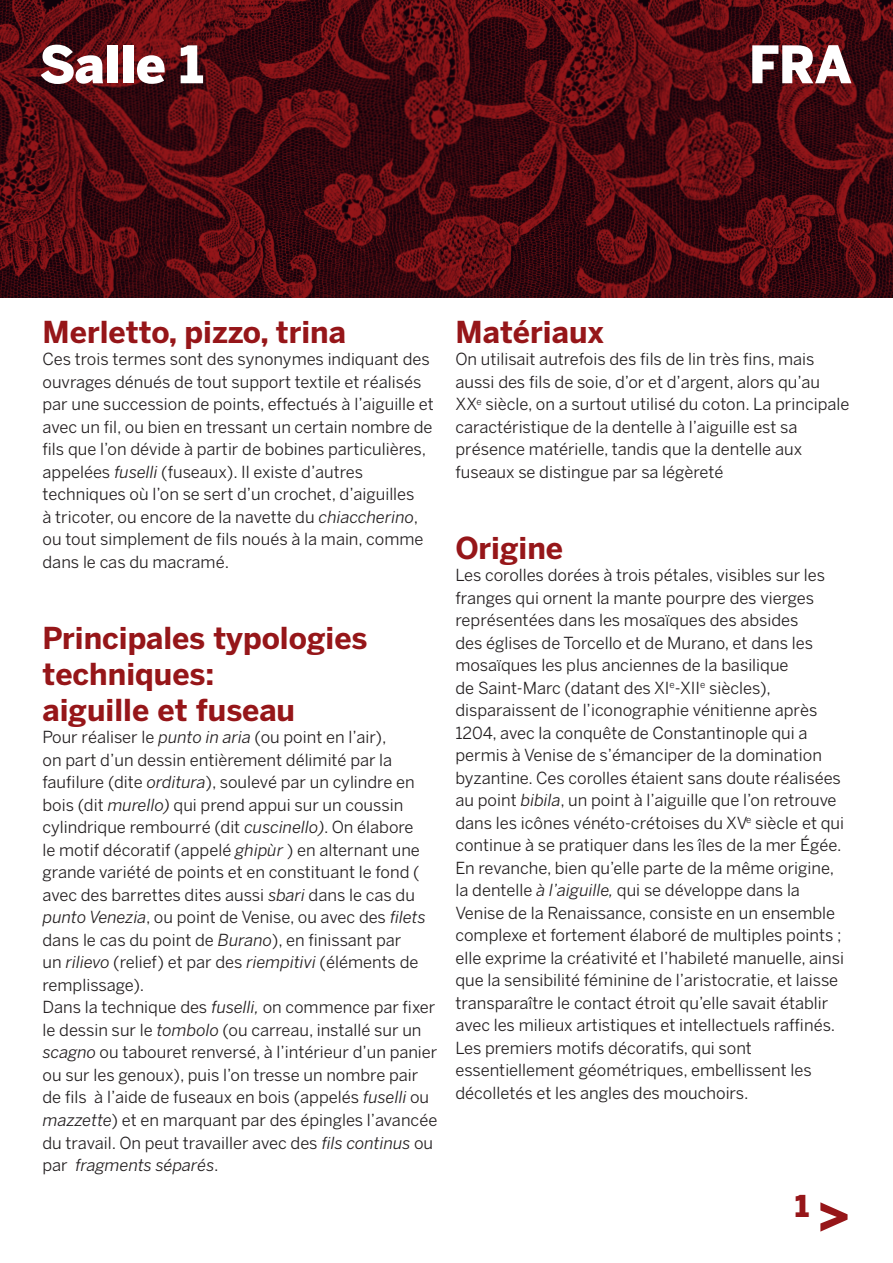
<style>
.page{position:relative;width:893px;height:1263px;background:#fff}
.page>*{position:absolute;margin:0;border:0;box-sizing:border-box;transform-origin:0 0}
.t1{font:900 51.3px "Benton Sans";letter-spacing:-.01em;color:#fff}
.t2{font:700 30px/36px "Benton Sans";color:#961619}
.t3{font:900 29.85px "Benton Sans";color:#961619}
.t4{font:16.5px/22.5px "Benton Sans";color:#231f20}
.s1{font-style:italic}
.s2{font-size:51.3px}
</style>
<div class="page">
<img style="left:0;top:0;width:893px;height:298px">
<h1 class="t1" style="left:39px;top:34px;width:166px">Salle 1</h1>
<h1 class="t1" style="left:749px;top:34px;width:105px">FRA</h1>
<h2 class="t2" style="left:43px;top:313px;width:305px">Merletto, pizzo, trina</h2>
<p class="t4" style="left:43px;top:348px;width:393px">Ces trois termes sont des synonymes indiquant des ouvrages dénués de tout support textile et réalisés par une succession de points, effectués à l’aiguille et avec un fil, ou bien en tressant un certain nombre de fils que l’on dévide à partir de bobines particulières, appelées <span class="s1">fuselli</span> (fuseaux). Il existe d’autres techniques où l’on se sert d’un crochet, d’aiguilles<br>à tricoter, ou encore de la navette du <span class="s1">chiaccherino</span>, ou tout simplement de fils noués à la main, comme dans le cas du macramé.</p>
<h2 class="t2" style="left:43px;top:619px;width:326px">Principales typologies techniques:<br>aiguille et fuseau</h2>
<p class="t4" style="left:43px;top:726px;width:396px">Pour réaliser le <span class="s1">punto in aria</span> (ou point en l’air),<br>on part d’un dessin entièrement délimité par la faufilure (dite <span class="s1">orditura</span>), soulevé par un cylindre en bois (dit <span class="s1">murello)</span> qui prend appui sur un coussin cylindrique rembourré (dit <span class="s1">cuscinello)</span>. On élabore<br>le motif décoratif (appelé <span class="s1">ghipùr</span> ) en alternant une grande variété de points et en constituant le fond ( avec des barrettes dites aussi <span class="s1">sbari</span> dans le cas du <span class="s1">punto Venezia</span>, ou point de Venise, ou avec des <span class="s1">filets </span>dans le cas du point de <span class="s1">Burano</span>), en finissant par<br>un <span class="s1">rilievo</span> (relief) et par des <span class="s1">riempitivi</span> (éléments de remplissage).<br>Dans la technique des <span class="s1">fuselli,</span> on commence par fixer le dessin sur le <span class="s1">tombolo</span> (ou carreau, installé sur un <span class="s1">scagno</span> ou tabouret renversé, à l’intérieur d’un panier ou sur les genoux), puis l’on tresse un nombre pair de fils à l’aide de fuseaux en bois (appelés <span class="s1">fuselli</span> ou <span class="s1">mazzette</span>) et en marquant par des épingles l’avancée du travail. On peut travailler avec des <span class="s1">fils continus</span> ou par <span class="s1">fragments séparés</span>.</p>
<h2 class="t2" style="left:455px;top:313px;width:150px">Matériaux</h2>
<p class="t4" style="left:455px;top:348px;width:395px">On utilisait autrefois des fils de lin très fins, mais aussi des fils de soie, d’or et d’argent, alors qu’au XX<sup>e</sup> siècle, on a surtout utilisé du coton. La principale caractéristique de la dentelle à l’aiguille est sa présence matérielle, tandis que la dentelle aux fuseaux se distingue par sa légèreté</p>
<h2 class="t2" style="left:455px;top:529px;width:109px">Origine</h2>
<p class="t4" style="left:455px;top:564px;width:390px">Les corolles dorées à trois pétales, visibles sur les franges qui ornent la mante pourpre des vierges représentées dans les mosaïques des absides<br>des églises de Torcello et de Murano, et dans les mosaïques les plus anciennes de la basilique<br>de Saint-Marc (datant des XI<sup>e</sup>-XII<sup>e</sup> siècles), disparaissent de l’iconographie vénitienne après 1204, avec la conquête de Constantinople qui a permis à Venise de s’émanciper de la domination byzantine. Ces corolles étaient sans doute réalisées au point <span class="s1">bibila</span>, un point à l’aiguille que l’on retrouve dans les icônes vénéto-crétoises du XV<sup>e</sup> siècle et qui continue à se pratiquer dans les îles de la mer Égée.<br>En revanche, bien qu’elle parte de la même origine, la dentelle <span class="s1">à l’aiguille,</span> qui se développe dans la Venise de la Renaissance, consiste en un ensemble complexe et fortement élaboré de multiples points ; elle exprime la créativité et l’habileté manuelle, ainsi que la sensibilité féminine de l’aristocratie, et laisse transparaître le contact étroit qu’elle savait établir avec les milieux artistiques et intellectuels raffinés.<br>Les premiers motifs décoratifs, qui sont essentiellement géométriques, embellissent les décolletés et les angles des mouchoirs.</p>
<h3 class="t3" style="left:795px;top:1188px;width:57px">1 <span class="s2">&gt;</span></h3>
</div>
